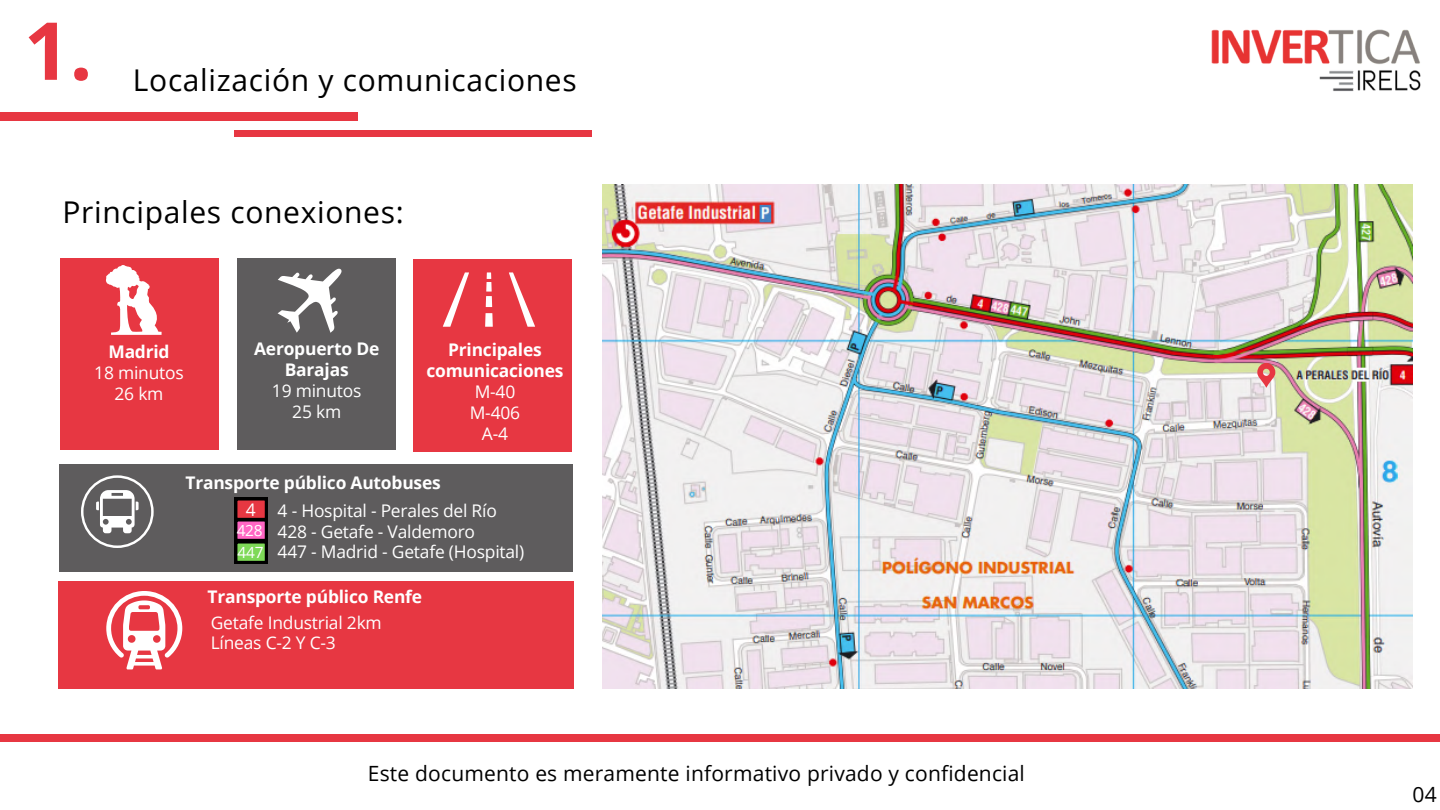
<style>
.page{position:relative;width:1440px;height:810px;background:#fff}
.page>*{position:absolute;margin:0;border:0;box-sizing:border-box;transform-origin:0 0}
.t1{font:700 80px "Open Sans";color:#e73742}
.t2{font:30px "Open Sans";letter-spacing:.025em;color:#000}
.t3{font:21px "Open Sans";letter-spacing:.01em;color:#000}
.t4{font:17.4px/20.9px "Open Sans";letter-spacing:-.01em;color:#fff;text-align:center}
.t5{font:700 17.4px/20.9px "Open Sans";letter-spacing:-.01em;color:#fff;text-align:center}
.t6{font:15.4px/22px "Open Sans";letter-spacing:-.01em;color:#fff}
</style>
<div class="page">
<div style="left:0;top:112px;width:358px;height:8px;background:#e73742"></div>
<img style="left:1212px;top:30px;width:209px;height:62px">
<img style="left:603px;top:184px;width:810px;height:505px">
<div style="left:0;top:735px;width:1440px;height:7px;background:#e73742"></div>
<div style="left:234px;top:130px;width:357px;height:8px;background:#e73742"></div>
<div style="left:0;top:137px;width:1440px;height:21px;background:#fff"></div>
<div style="left:61px;top:259px;width:158px;height:191px;background:#e73742"></div>
<div style="left:237px;top:259px;width:159px;height:191px;background:#5e5c5d"></div>
<svg style="left:277px;top:268px;width:65px;height:65px"></svg>
<svg style="left:106px;top:265px;width:56px;height:70px"></svg>
<div style="left:413px;top:260px;width:159px;height:191px;background:#e73742"></div>
<svg style="left:443px;top:272px;width:92px;height:54px"></svg>
<div style="left:486px;top:296px;width:6px;height:11px;background:#fff"></div>
<div style="left:59px;top:464px;width:514px;height:108px;background:#5e5c5d"></div>
<svg style="left:81px;top:475px;width:73px;height:73px"></svg>
<div style="left:58px;top:581px;width:515px;height:108px;background:#e73742"></div>
<svg style="left:106px;top:591px;width:76px;height:78px"></svg>
<div style="left:234px;top:498px;width:34px;height:23px;background:#000"></div>
<div style="left:234px;top:519px;width:34px;height:23px;background:#000"></div>
<div style="left:234px;top:541px;width:34px;height:23px;background:#000"></div>
<svg style="left:237px;top:500px;width:28px;height:61px;background:#a96760"></svg>
<svg style="left:1257px;top:363px;width:18px;height:25px"></svg>
<h1 class="t1" style="left:24px;top:-6px;width:70px">1.</h1>
<h2 class="t2" style="left:133px;top:59px;width:445px">Localización y comunicaciones</h2>
<h2 class="t2" style="left:63px;top:191px;width:343px">Principales conexiones:</h2>
<p class="t5" style="left:254px;top:338px;width:127px">Aeropuerto De<br>Barajas</p>
<p class="t4" style="left:272px;top:380px;width:91px">19 minutos<br>25 km</p>
<p class="t5" style="left:426px;top:339px;width:139px">Principales comunicaciones</p>
<p class="t4" style="left:470px;top:381px;width:52px">M-40<br>M-406<br>A-4</p>
<p class="t5" style="left:185px;top:472px;width:257px">Transporte público Autobuses</p>
<p class="t4" style="left:278px;top:501px;width:248px;line-height:20.2px;text-align:left">4 - Hospital - Perales del Río<br>428 - Getafe - Valdemoro<br>447 - Madrid - Getafe (Hospital)</p>
<p class="t5" style="left:108px;top:340px;width:63px">Madrid</p>
<p class="t4" style="left:94px;top:361px;width:91px">18 minutos<br>26 km</p>
<p class="t4" style="left:246px;top:498px;width:11px">4</p>
<p class="t6" style="left:237px;top:519px;width:28px">428<br>447</p>
<p class="t5" style="left:208px;top:586px;width:216px">Transporte público Renfe</p>
<p class="t4" style="left:211px;top:612px;width:173px;line-height:20.2px;text-align:left">Getafe Industrial 2km<br>Líneas C-2 Y C-3</p>
<p class="t3" style="left:368px;top:759px;width:659px">Este documento es meramente informativo privado y confidencial</p>
<p class="t3" style="left:1412px;top:780px;width:26px">04</p>
</div>
